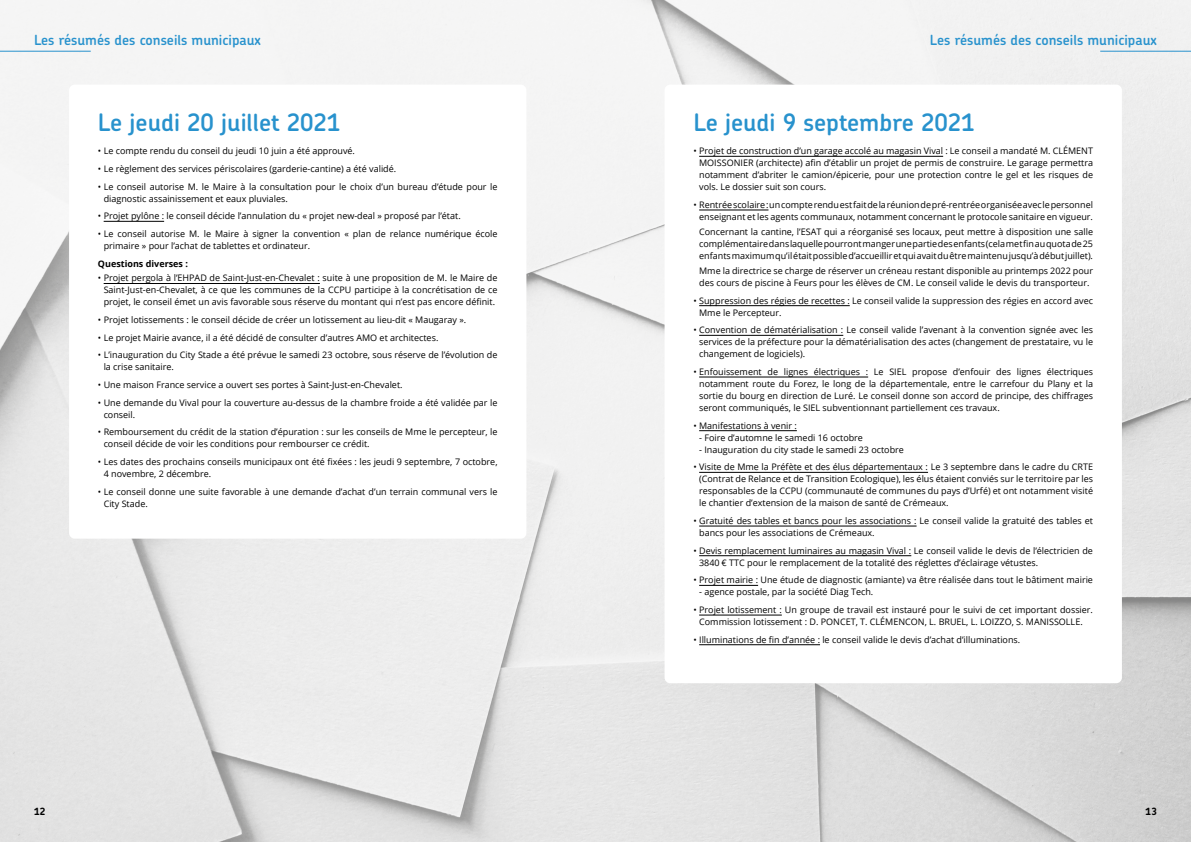
<style>
.page{position:relative;width:1191px;height:842px;background:#fff}
.page>*{position:absolute;margin:0;border:0;box-sizing:border-box;transform-origin:0 0}
.t1{font:600 24px "Chevin Pro";color:#2892cd}
.t2{font:600 14px "Chevin Pro";color:#2892cd}
.t3{font:700 10px "Chevin Pro";color:#000}
.t4{font:9px/12px "Open Sans";color:#000}
.t5{font:700 9px "Open Sans";color:#000}
</style>
<div class="page">
<img style="left:0;top:0;width:1191px;height:842px">
<div style="left:69px;top:85px;width:457px;height:454px;background:#fff;border-radius:6px"></div>
<div style="left:664px;top:85px;width:458px;height:598px;background:#fff;border-radius:6px"></div>
<hr style="left:104px;top:221px;width:60px;height:1px;background:#000">
<hr style="left:104px;top:283px;width:216px;height:1px;background:#000">
<hr style="left:699px;top:156px;width:244px;height:1px;background:#000">
<hr style="left:699px;top:210px;width:69px;height:1px;background:#000">
<hr style="left:699px;top:305px;width:150px;height:1px;background:#000">
<hr style="left:699px;top:335px;width:144px;height:1px;background:#000">
<hr style="left:699px;top:377px;width:169px;height:1px;background:#000">
<hr style="left:699px;top:430px;width:98px;height:1px;background:#000">
<hr style="left:699px;top:472px;width:229px;height:1px;background:#000">
<hr style="left:699px;top:526px;width:217px;height:1px;background:#000">
<hr style="left:699px;top:555px;width:212px;height:1px;background:#000">
<hr style="left:699px;top:585px;width:59px;height:1px;background:#000">
<hr style="left:699px;top:615px;width:83px;height:1px;background:#000">
<hr style="left:699px;top:644px;width:121px;height:1px;background:#000">
<hr style="left:1100px;top:51px;width:91px;height:1px;background:#2892cd">
<hr style="left:0;top:51px;width:91px;height:1px;background:#2892cd">
<h2 class="t2" style="left:34px;top:30px;width:228px">Les résumés des conseils municipaux</h2>
<h2 class="t2" style="left:930px;top:30px;width:228px">Les résumés des conseils municipaux</h2>
<h1 class="t1" style="left:98px;top:106px;width:244px">Le jeudi 20 juillet 2021</h1>
<p class="t4" style="left:98px;top:145px;width:258px">• Le compte rendu du conseil du jeudi 10 juin a été approuvé.</p>
<p class="t4" style="left:98px;top:162px;width:300px">• Le règlement des services périscolaires (garderie-cantine) a été validé.</p>
<p class="t4" style="left:104px;top:180px;width:395px;text-indent:-6px">• Le conseil autorise M. le Maire à la consultation pour le choix d’un bureau d’étude pour le diagnostic assainissement et eaux pluviales.</p>
<p class="t4" style="left:98px;top:210px;width:364px">• Projet pylône : le conseil décide l’annulation du « projet new-deal » proposé par l’état.</p>
<p class="t4" style="left:104px;top:227px;width:395px;text-indent:-6px">• Le conseil autorise M. le Maire à signer la convention « plan de relance numérique école primaire » pour l’achat de tablettes et ordinateur.</p>
<p class="t5" style="left:98px;top:257px;width:91px">Questions diverses :</p>
<p class="t4" style="left:104px;top:272px;width:395px;text-align:justify;text-indent:-6px">• Projet pergola à l’EHPAD de Saint-Just-en-Chevalet : suite à une proposition de M. le Maire de Saint-Just-en-Chevalet, à ce que les communes de la CCPU participe à la concrétisation de ce projet, le conseil émet un avis favorable sous réserve du montant qui n’est pas encore définit.</p>
<p class="t4" style="left:98px;top:314px;width:370px">• Projet lotissements : le conseil décide de créer un lotissement au lieu-dit « Maugaray ».</p>
<p class="t4" style="left:98px;top:331px;width:342px">• Le projet Mairie avance, il a été décidé de consulter d’autres AMO et architectes.</p>
<p class="t4" style="left:104px;top:349px;width:395px;text-indent:-6px">• L’inauguration du City Stade a été prévue le samedi 23 octobre, sous réserve de l’évolution de la crise sanitaire.</p>
<p class="t4" style="left:98px;top:379px;width:306px">• Une maison France service a ouvert ses portes à Saint-Just-en-Chevalet.</p>
<p class="t4" style="left:104px;top:396px;width:395px;text-indent:-6px">• Une demande du Vival pour la couverture au-dessus de la chambre froide a été validée par le conseil.</p>
<p class="t4" style="left:104px;top:426px;width:395px;text-indent:-6px">• Remboursement du crédit de la station d’épuration : sur les conseils de Mme le percepteur, le conseil décide de voir les conditions pour rembourser ce crédit.</p>
<p class="t4" style="left:104px;top:456px;width:395px;text-indent:-6px">• Les dates des prochains conseils municipaux ont été fixées : les jeudi 9 septembre, 7 octobre,<br>4 novembre, 2 décembre.</p>
<p class="t4" style="left:104px;top:485px;width:395px;text-indent:-6px">• Le conseil donne une suite favorable à une demande d’achat d’un terrain communal vers le<br>City Stade.</p>
<h1 class="t1" style="left:693px;top:106px;width:283px">Le jeudi 9 septembre 2021</h1>
<p class="t4" style="left:699px;top:145px;width:395px;text-align:justify;text-indent:-6px">• Projet de construction d’un garage accolé au magasin Vival : Le conseil a mandaté M. CLÉMENT MOISSONIER (architecte) afin d’établir un projet de permis de construire. Le garage permettra notamment d’abriter le camion/épicerie, pour une protection contre le gel et les risques de vols. Le dossier suit son cours.</p>
<p class="t4" style="left:693px;top:198px;width:401px;text-align:right">• Rentrée scolaire : un compte rendu est fait de la réunion de pré-rentrée organisée avec le personnel enseignant et les agents communaux, notamment concernant le protocole sanitaire en vigueur.</p>
<p class="t4" style="left:699px;top:225px;width:395px;text-align:justify">Concernant la cantine, l’ESAT qui a réorganisé ses locaux, peut mettre à disposition une salle complémentaire dans laquelle pourront manger une partie des enfants (cela met fin au quota de 25 enfants maximum qu’il était possible d’accueillir et qui avait du être maintenu jusqu’à début juillet).</p>
<p class="t4" style="left:699px;top:264px;width:395px">Mme la directrice se charge de réserver un créneau restant disponible au printemps 2022 pour des cours de piscine à Feurs pour les élèves de CM. Le conseil valide le devis du transporteur.</p>
<p class="t4" style="left:699px;top:294px;width:395px;text-indent:-6px">• Suppression des régies de recettes : Le conseil valide la suppression des régies en accord avec<br>Mme le Percepteur.</p>
<p class="t4" style="left:699px;top:324px;width:395px;text-align:justify;text-indent:-6px">• Convention de dématérialisation : Le conseil valide l’avenant à la convention signée avec les services de la préfecture pour la dématérialisation des actes (changement de prestataire, vu le changement de logiciels).</p>
<p class="t4" style="left:699px;top:365px;width:395px;text-align:justify;text-indent:-6px">• Enfouissement de lignes électriques : Le SIEL propose d’enfouir des lignes électriques notamment route du Forez, le long de la départementale, entre le carrefour du Plany et la sortie du bourg en direction de Luré. Le conseil donne son accord de principe, des chiffrages seront communiqués, le SIEL subventionnant partiellement ces travaux.</p>
<p class="t4" style="left:693px;top:419px;width:105px">• Manifestations à venir :</p>
<p class="t4" style="left:699px;top:431px;width:165px">- Foire d’automne le samedi 16 octobre</p>
<p class="t4" style="left:699px;top:443px;width:206px">- Inauguration du city stade le samedi 23 octobre</p>
<p class="t4" style="left:699px;top:461px;width:395px;text-align:justify;text-indent:-6px">• Visite de Mme la Préfète et des élus départementaux : Le 3 septembre dans le cadre du CRTE (Contrat de Relance et de Transition Ecologique), les élus étaient conviés sur le territoire par les responsables de la CCPU (communauté de communes du pays d’Urfé) et ont notamment visité le chantier d’extension de la maison de santé de Crémeaux.</p>
<p class="t4" style="left:699px;top:514px;width:395px;text-indent:-6px">• Gratuité des tables et bancs pour les associations : Le conseil valide la gratuité des tables et bancs pour les associations de Crémeaux.</p>
<p class="t4" style="left:699px;top:544px;width:395px;text-indent:-6px">• Devis remplacement luminaires au magasin Vival : Le conseil valide le devis de l’électricien de<br>3840 € TTC pour le remplacement de la totalité des réglettes d’éclairage vétustes.</p>
<p class="t4" style="left:693px;top:574px;width:401px">• Projet mairie : Une étude de diagnostic (amiante) va être réalisée dans tout le bâtiment mairie</p>
<p class="t4" style="left:699px;top:586px;width:176px">- agence postale, par la société Diag Tech.</p>
<p class="t4" style="left:693px;top:603px;width:401px;text-align:center">• Projet lotissement : Un groupe de travail est instauré pour le suivi de cet important dossier.<br>Commission lotissement : D. PONCET, T. CLÉMENCON, L. BRUEL, L. LOIZZO, S. MANISSOLLE.</p>
<p class="t4" style="left:693px;top:633px;width:328px">• Illuminations de fin d’année : le conseil valide le devis d’achat d’illuminations.</p>
<p class="t3" style="left:34px;top:805px;width:13px">12</p>
<p class="t3" style="left:1145px;top:805px;width:13px">13</p>
</div>
